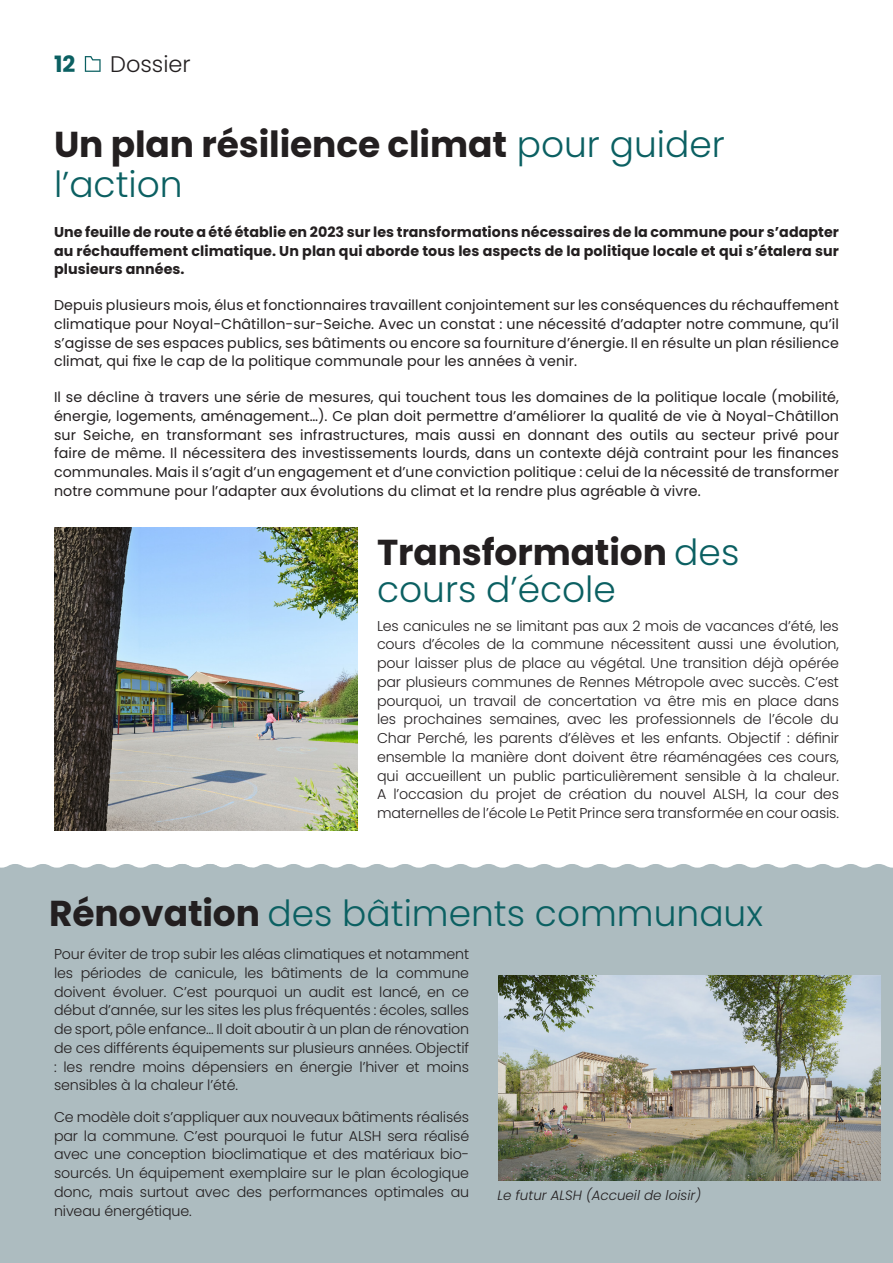
<style>
.page{position:relative;width:893px;height:1263px;background:#fff}
.page>*{position:absolute;margin:0;border:0;box-sizing:border-box;transform-origin:0 0}
.t1{font:300 36px/37.5px "Poppins";color:#0b6062}
.t2{font:700 36px/40.5px "Poppins";letter-spacing:-.005em;color:#231f20}
.t3{font:300 22.5px "Poppins";color:#231f20}
.t4{font:700 22.5px "Poppins";color:#0b6062}
.t5{font:300 14.25px/18.8px "Poppins";letter-spacing:-.01em;color:#231f20;text-align:justify}
.t6{font:14.25px/18.8px "Poppins";letter-spacing:.005em;color:#231f20;text-align:justify}
.t7{font:700 14.25px/18.8px "Poppins";letter-spacing:.005em;color:#231f20;text-align:justify}
.t8{font:italic 300 13.5px "Poppins";color:#231f20}
.s1{font-weight:300;color:#0b6062}
.s2{font-weight:700;color:#231f20}
</style>
<div class="page">
<svg style="left:85px;top:56px;width:16px;height:16px"></svg>
<div style="left:0;top:864px;width:78px;height:399px;background:#adbcc0"></div>
<div style="left:78px;top:864px;width:815px;height:399px;background:#adbcc0"></div>
<img style="left:498px;top:976px;width:383px;height:204px">
<img style="left:54px;top:527px;width:304px;height:304px">
<h2 class="t4" style="left:54px;top:51px;width:23px">12</h2>
<h2 class="t3" style="left:110px;top:51px;width:82px">Dossier</h2>
<h1 class="t2" style="left:54px;top:124px;width:672px">Un plan résilience climat <span class="s1">pour guider l’action</span></h1>
<p class="t7" style="left:54px;top:223px;width:786px">Une feuille de route a été établie en 2023 sur les transformations nécessaires de la commune pour s’adapter au réchauffement climatique. Un plan qui aborde tous les aspects de la politique locale et qui s’étalera sur plusieurs années.</p>
<p class="t6" style="left:54px;top:296px;width:786px">Depuis plusieurs mois, élus et fonctionnaires travaillent conjointement sur les conséquences du réchauffement climatique pour Noyal-Châtillon-sur-Seiche. Avec un constat : une nécessité d’adapter notre commune, qu’il s’agisse de ses espaces publics, ses bâtiments ou encore sa fourniture d’énergie. Il en résulte un plan résilience climat, qui fixe le cap de la politique communale pour les années à venir.</p>
<p class="t6" style="left:54px;top:388px;width:786px">Il se décline à travers une série de mesures, qui touchent tous les domaines de la politique locale (mobilité, énergie, logements, aménagement…). Ce plan doit permettre d’améliorer la qualité de vie à Noyal-Châtillon sur Seiche, en transformant ses infrastructures, mais aussi en donnant des outils au secteur privé pour faire de même. Il nécessitera des investissements lourds, dans un contexte déjà contraint pour les finances communales. Mais il s’agit d’un engagement et d’une conviction politique : celui de la nécessité de transformer notre commune pour l’adapter aux évolutions du climat et la rendre plus agréable à vivre.</p>
<h1 class="t1" style="left:377px;top:534px;width:364px"><span class="s2">Transformation</span> des cours d’école</h1>
<p class="t5" style="left:377px;top:616px;width:463px">Les canicules ne se limitant pas aux 2 mois de vacances d’été, les cours d’écoles de la commune nécessitent aussi une évolution, pour laisser plus de place au végétal. Une transition déjà opérée par plusieurs communes de Rennes Métropole avec succès. C’est pourquoi, un travail de concertation va être mis en place dans les prochaines semaines, avec les professionnels de l’école du Char Perché, les parents d’élèves et les enfants. Objectif : définir ensemble la manière dont doivent être réaménagées ces cours, qui accueillent un public particulièrement sensible à la chaleur.<br>A l’occasion du projet de création du nouvel ALSH, la cour des maternelles de l’école Le Petit Prince sera transformée en cour oasis.</p>
<h1 class="t1" style="left:49px;top:894px;width:715px"><span class="s2">Rénovation</span> des bâtiments communaux</h1>
<p class="t5" style="left:54px;top:945px;width:417px">Pour éviter de trop subir les aléas climatiques et notamment les périodes de canicule, les bâtiments de la commune doivent évoluer. C’est pourquoi un audit est lancé, en ce début d’année, sur les sites les plus fréquentés : écoles, salles de sport, pôle enfance… Il doit aboutir à un plan de rénovation de ces différents équipements sur plusieurs années. Objectif : les rendre moins dépensiers en énergie l’hiver et moins sensibles à la chaleur l’été.</p>
<p class="t5" style="left:54px;top:1107px;width:417px">Ce modèle doit s’appliquer aux nouveaux bâtiments réalisés par la commune. C’est pourquoi le futur ALSH sera réalisé avec une conception bioclimatique et des matériaux bio&shy;sourcés. Un équipement exemplaire sur le plan écologique donc, mais surtout avec des performances optimales au niveau énergétique.</p>
<p class="t8" style="left:497px;top:1188px;width:205px">Le futur ALSH (Accueil de loisir)</p>
</div>
